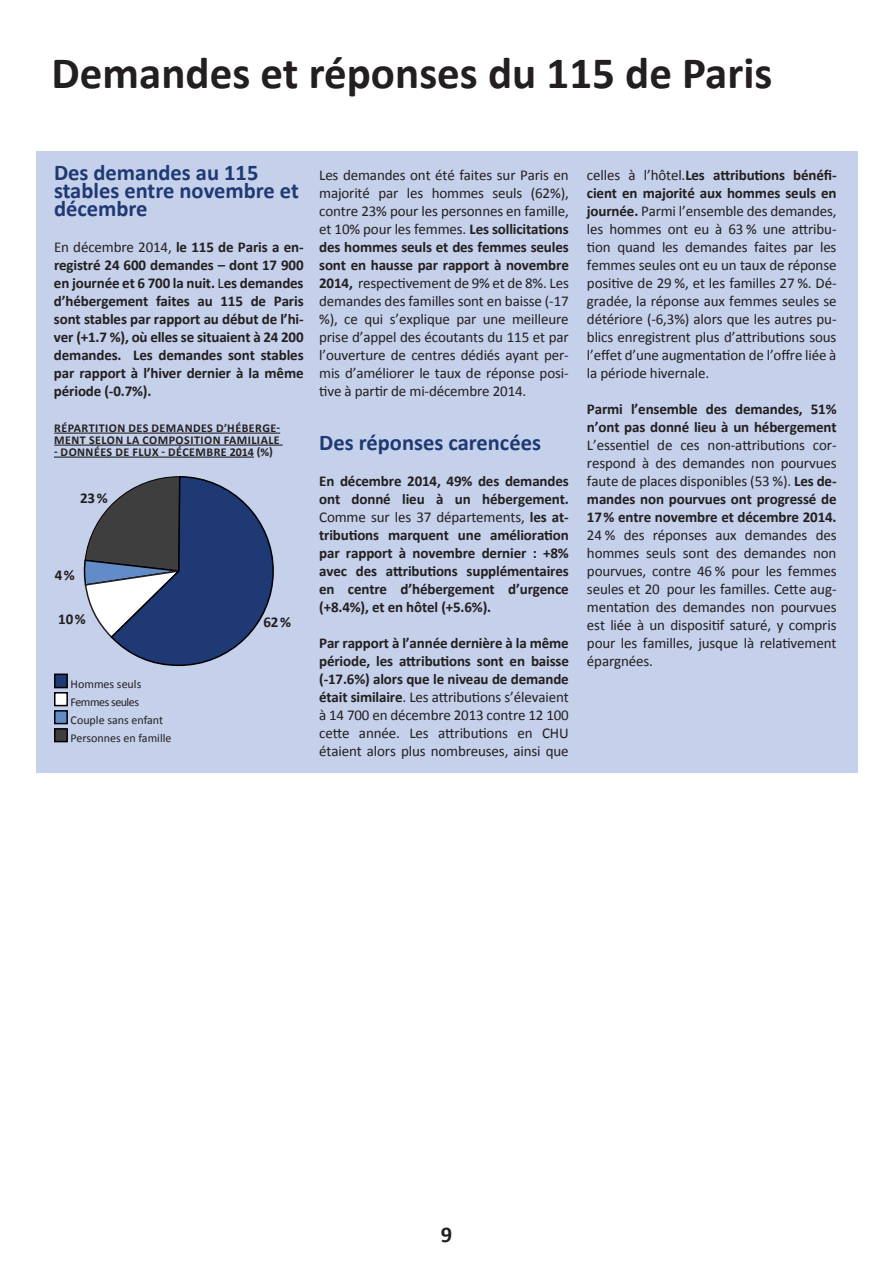
<style>
.page{position:relative;width:893px;height:1263px;background:#fff}
.page>*{position:absolute;margin:0;border:0;box-sizing:border-box;transform-origin:0 0}
.t1{font:700 45px "Calibri";color:#231f20}
.t2{font:700 22.5px/18px "Calibri";color:#1e3973}
.t3{font:700 22.5px "Calibri";color:#231f20}
.t4{font:15px/18px "Calibri";letter-spacing:-.01em;color:#231f20;text-align:justify}
.t5{font:700 15px/18px "Calibri";letter-spacing:-.01em;color:#231f20;text-align:justify}
.t6{font:700 12px "Calibri";letter-spacing:.04em;color:#231f20}
.t7{font:12px/18px "Calibri";color:#231f20}
.s1{font-weight:400}
.s2{font-weight:700}
</style>
<div class="page">
<div style="left:36px;top:151px;width:821px;height:622px;background:#c5d0ea"></div>
<hr style="left:54px;top:433px;width:226px;height:1px;background:#231f20">
<hr style="left:54px;top:445px;width:229px;height:1px;background:#231f20">
<hr style="left:54px;top:457px;width:200px;height:1px;background:#231f20">
<svg style="left:84px;top:476px;width:190px;height:190px"></svg>
<div style="left:54px;top:673px;width:14px;height:15px;background:#1e3973;border:2px solid #000"></div>
<div style="left:54px;top:692px;width:14px;height:14px;background:#fff;border:2px solid #000"></div>
<div style="left:54px;top:710px;width:14px;height:14px;background:#628cc8;border:2px solid #000"></div>
<div style="left:54px;top:728px;width:14px;height:14px;background:#3e3e3f;border:2px solid #000"></div>
<h1 class="t1" style="left:52px;top:45px;width:722px">Demandes et réponses du 115 de Paris</h1>
<h2 class="t2" style="left:54px;top:162px;width:246px">Des demandes au 115 stables entre novembre et décembre</h2>
<p class="t5" style="left:54px;top:237px;width:251px"><span class="s1">En décembre 2014,</span> le 115 de Paris a en&shy;registré 24 600 demandes – dont 17 900 en journée et 6 700 la nuit. <span class="s1">L</span>es demandes d’hébergement faites au 115 de Paris sont stables par rapport au début de l’hi&shy;ver (+1.7 %), où elles se situaient à 24 200 demandes. Les demandes sont stables par rapport à l’hiver dernier à la même période (-0.7%).</p>
<p class="t6" style="left:54px;top:421px;width:82px">Répartition des</p>
<p class="t6" style="left:152px;top:421px;width:9px">demandes</p>
<p class="t6" style="left:216px;top:421px;width:66px">d’héberge-</p>
<p class="t6" style="left:54px;top:433px;width:9px">men</p>
<p class="t6" style="left:80px;top:433px;width:153px">t selon la composition fam</p>
<p class="t6" style="left:248px;top:433px;width:21px">iliale</p>
<p class="t6" style="left:54px;top:445px;width:137px">-Données de flux - décembre</p>
<p class="t6" style="left:230px;top:445px;width:45px">2014 (%)</p>
<p class="t5" style="left:80px;top:489px;width:29px">23%</p>
<p class="t5" style="left:55px;top:565px;width:22px">4%</p>
<p class="t5" style="left:58px;top:609px;width:29px">10%</p>
<p class="t7" style="left:71px;top:675px;width:102px">Hommes seuls<br>Femmes seules<br>Couple sans enfant<br>Personnes en famille</p>
<p class="t5" style="left:264px;top:612px;width:29px">62%</p>
<p class="t4" style="left:319px;top:166px;width:251px">Les demandes ont été faites sur Paris en majorité par les hommes seuls (62%), contre 23% pour les personnes en famille, et 10% pour les femmes. <span class="s2">Les sollicitations des hommes seuls et des femmes seules sont en hausse par rapport à novembre 2014,</span> respectivement de 9% et de 8%. Les demandes des familles sont en baisse (-17 %), ce qui s’explique par une meilleure prise d’appel des écoutants du 115 et par l’ouverture de centres dédiés ayant per&shy;mis d’améliorer le taux de réponse posi&shy;tive à partir de mi-décembre 2014.</p>
<h2 class="t2" style="left:319px;top:432px;width:223px">Des réponses carencées</h2>
<p class="t5" style="left:319px;top:471px;width:251px">En décembre 2014, 49% des demandes ont donné lieu à un hébergement.<br><span class="s1">Comme sur les 37 départements,</span> les at&shy;tributions marquent une amélioration par rapport à novembre dernier : +8% avec des attributions supplémentaires en centre d’hébergement d’urgence (+8.4%), et en hôtel (+5.6%).</p>
<p class="t4" style="left:319px;top:634px;width:251px"><span class="s2">Par rapport à l’année dernière à la même période, les attributions sont en baisse (-17.6%) alors que le niveau de demande était similaire</span>. Les attributions s’élevaient à 14 700 en décembre 2013 contre 12 100 cette année. Les attributions en CHU étaient alors plus nombreuses, ainsi que</p>
<p class="t4" style="left:587px;top:166px;width:251px">celles à l’hôtel.<span class="s2">Les attributions bénéfi&shy;cient en majorité aux hommes seuls en journée.</span> Parmi l’ensemble des demandes, les hommes ont eu à 63 % une attribu&shy;tion quand les demandes faites par les femmes seules ont eu un taux de réponse positive de 29 %, et les familles 27 %. Dé&shy;gradée, la réponse aux femmes seules se détériore (-6,3%) alors que les autres pu&shy;blics enregistrent plus d’attributions sous l’effet d’une augmentation de l’offre liée à la période hivernale.</p>
<p class="t5" style="left:587px;top:399px;width:251px">Parmi l’ensemble des demandes, 51% n’ont pas donné lieu à un hébergement</p>
<p class="t4" style="left:587px;top:436px;width:251px">L’essentiel de ces non-attributions cor&shy;respond à des demandes non pourvues faute de places disponibles (53 %). <span class="s2">Les de&shy;mandes non pourvues ont progressé de 17% entre novembre et décembre 2014.</span></p>
<p class="t4" style="left:587px;top:526px;width:251px">24 % des réponses aux demandes des hommes seuls sont des demandes non pourvues, contre 46 % pour les femmes seules et 20 pour les familles. Cette aug&shy;mentation des demandes non pourvues est liée à un dispositif saturé, y compris pour les familles, jusque là relativement épargnées.</p>
<h2 class="t3" style="left:441px;top:1221px;width:13px">9</h2>
</div>
